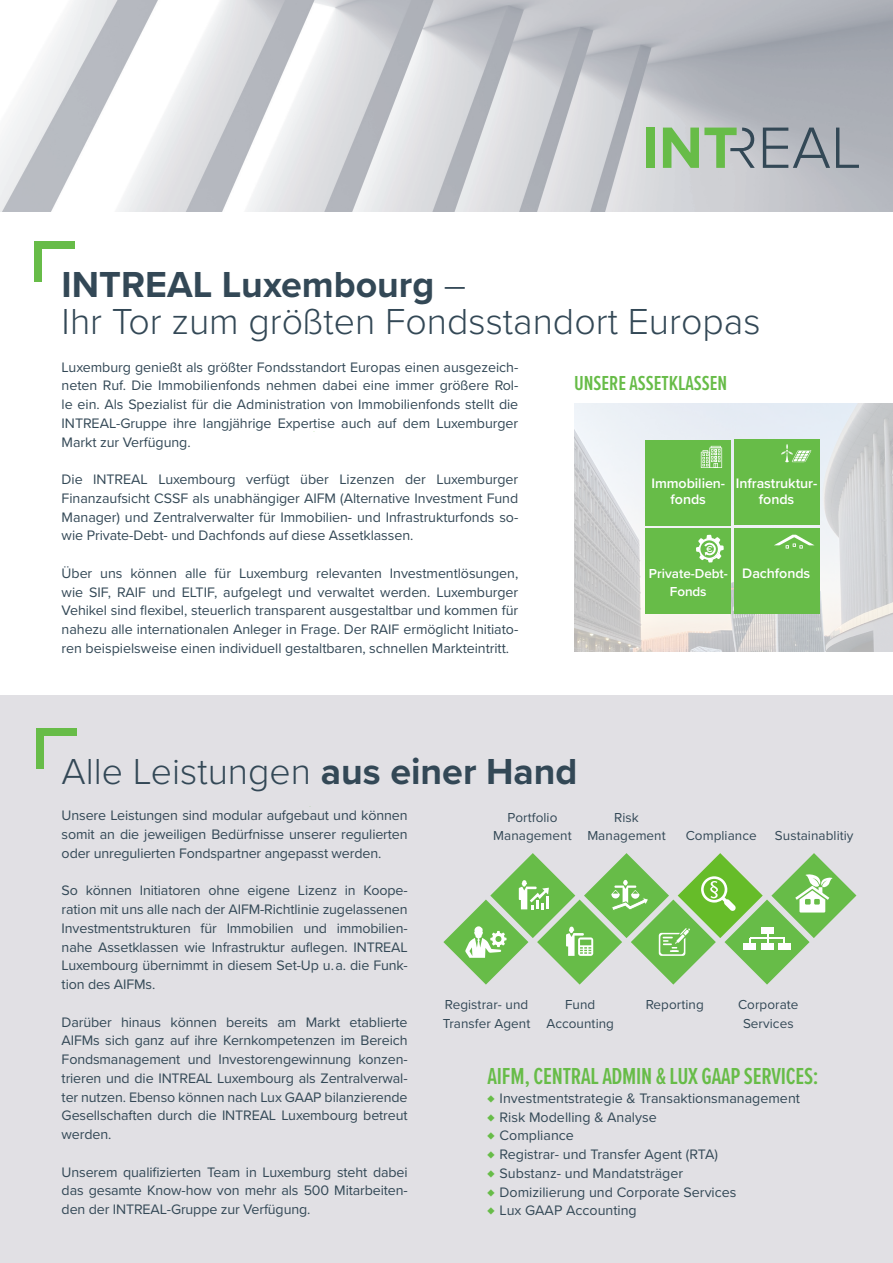
<style>
.page{position:relative;width:893px;height:1263px;background:#fff}
.page>*{position:absolute;margin:0;border:0;box-sizing:border-box;transform-origin:0 0}
.t1{font:300 37.5px/37.5px "Proxima Nova";color:#334856}
.t2{font:600 24px "Proxima Nova Ex Cn";letter-spacing:-.01em;color:#67bc48}
.t3{font:600 21px "Proxima Nova Ex Cn";color:#67bc48}
.B_Copy{font:14.25px/18.8px "Proxima Nova";letter-spacing:-.005em;color:#334856;text-align:justify}
.t4{font:600 14.25px/16.5px "Proxima Nova";letter-spacing:-.005em;color:#fff;text-align:center}
.B_Copy-2{font:13.5px/18.8px "Proxima Nova";letter-spacing:.005em;color:#334856;text-align:center}
.t5{font:600 13.5px "Proxima Nova";letter-spacing:-.01em;color:#fff}
.t6{font:600 9px "Proxima Nova";color:#fff}
.s1{font-weight:700}
.s2{font-weight:700;color:#67bc48}
</style>
<div class="page">
<img style="left:574px;top:404px;width:319px;height:248px">
<div style="left:34px;top:241px;width:8px;height:40px;background:#67bc48"></div>
<div style="left:34px;top:241px;width:40px;height:8px;background:#67bc48"></div>
<img style="left:0;top:0;width:893px;height:212px">
<div style="left:646px;top:128px;width:9px;height:40px;background:#67bc48"></div>
<svg style="left:763px;top:128px;width:67px;height:40px;background:#959ca5"></svg>
<svg style="left:836px;top:128px;width:23px;height:40px"></svg>
<svg style="left:663px;top:128px;width:92px;height:40px;background:#9bbe93"></svg>
<div style="left:0;top:695px;width:893px;height:568px;background:#e1e0e4"></div>
<div style="left:36px;top:729px;width:8px;height:40px;background:#67bc48"></div>
<div style="left:36px;top:729px;width:40px;height:7px;background:#67bc48"></div>
<svg style="left:443px;top:853px;width:413px;height:131px"></svg>
<svg style="left:646px;top:440px;width:173px;height:174px;background:#6fbf52"></svg>
<p class="t1" style="left:62px;top:263px;width:700px"><span class="s1">INTREAL Luxembourg</span> –<br>Ihr Tor zum größten Fondsstandort Europas</p>
<p class="B_Copy" style="left:62px;top:357px;width:458px">Luxemburg genießt als größter Fondsstandort Europas einen ausgezeich&shy;neten Ruf. Die Immobilienfonds nehmen dabei eine immer größere Rol&shy;le ein. Als Spezialist für die Administration von Immobilienfonds stellt die INTREAL-Gruppe ihre langjährige Expertise auch auf dem Luxemburger Markt zur Verfügung.</p>
<p class="B_Copy" style="left:62px;top:469px;width:458px">Die INTREAL Luxembourg verfügt über Lizenzen der Luxemburger Finanzaufsicht CSSF als unabhängiger AIFM (Alternative Investment Fund Manager) und Zentralverwalter für Immobilien- und Infrastrukturfonds so&shy;wie Private-Debt- und Dachfonds auf diese Assetklassen.</p>
<p class="B_Copy" style="left:62px;top:563px;width:458px">Über uns können alle für Luxemburg relevanten Investmentlösungen, wie SIF, RAIF und ELTIF, aufgelegt und verwaltet werden. Luxemburger Vehikel sind flexibel, steuerlich transparent ausgestaltbar und kommen für nahezu alle internationalen Anleger in Frage. Der RAIF ermöglicht Initiato&shy;ren beispielsweise einen individuell gestaltbaren, schnellen Markteintritt.</p>
<p class="t3" style="left:574px;top:368px;width:155px">UNSERE ASSETKLASSEN</p>
<p class="t4" style="left:651px;top:474px;width:75px">Immobilien&shy;fonds</p>
<p class="t4" style="left:736px;top:474px;width:83px">Infrastruktur&shy;fonds</p>
<p class="t6" style="left:707px;top:542px;width:8px">€</p>
<p class="t5" style="left:649px;top:563px;width:80px">Private-Debt-</p>
<p class="t5" style="left:670px;top:581px;width:38px">Fonds</p>
<p class="t4" style="left:742px;top:565px;width:70px">Dachfonds</p>
<p class="t1" style="left:62px;top:751px;width:517px">Alle Leistungen <span class="s1">aus einer Hand</span></p>
<p class="B_Copy" style="left:62px;top:805px;width:347px">Unsere Leistungen sind modular aufgebaut und können somit an die jeweiligen Bedürfnisse unserer regulierten oder unregulierten Fondspartner angepasst werden.</p>
<p class="B_Copy" style="left:62px;top:880px;width:347px">So können Initiatoren ohne eigene Lizenz in Koope&shy;ration mit uns alle nach der AIFM-Richtlinie zugelassenen Investmentstrukturen für Immobilien und immobilien&shy;nahe Assetklassen wie Infrastruktur auflegen. INTREAL Luxembourg übernimmt in diesem Set-Up u. a. die Funk&shy;tion des AIFMs.</p>
<p class="B_Copy" style="left:62px;top:1012px;width:347px">Darüber hinaus können bereits am Markt etablierte AIFMs sich ganz auf ihre Kernkompetenzen im Bereich Fondsmanagement und Investorengewinnung konzen&shy;trieren und die INTREAL Luxembourg als Zentralverwal&shy;ter nutzen. Ebenso können nach Lux GAAP bilanzierende Gesellschaften durch die INTREAL Luxembourg betreut werden.</p>
<p class="B_Copy" style="left:62px;top:1162px;width:347px">Unserem qualifizierten Team in Luxemburg steht dabei das gesamte Know-how von mehr als 500 Mitarbeiten&shy;den der INTREAL-Gruppe zur Verfügung.</p>
<p class="B_Copy-2" style="left:493px;top:807px;width:80px">Portfolio<br>Management</p>
<p class="B_Copy-2" style="left:587px;top:807px;width:80px">Risk<br>Management</p>
<p class="B_Copy-2" style="left:686px;top:826px;width:73px">Compliance</p>
<p class="B_Copy-2" style="left:775px;top:826px;width:80px">Sustainablitiy</p>
<p class="B_Copy-2" style="left:738px;top:995px;width:62px">Corporate<br>Services</p>
<p class="B_Copy-2" style="left:443px;top:995px;width:89px;text-align:left">Registrar- und<br>Transfer Agent</p>
<p class="t2" style="left:488px;top:1059px;width:333px">AIFM, CENTRAL ADMIN &amp; LUX GAAP SERVICES:</p>
<p class="B_Copy" style="left:488px;top:1088px;width:314px"><span class="s2">♦</span> Investmentstrategie &amp; Transaktionsmanagement</p>
<p class="B_Copy" style="left:488px;top:1107px;width:171px"><span class="s2">♦</span> Risk Modelling &amp; Analyse</p>
<p class="B_Copy" style="left:488px;top:1126px;width:88px"><span class="s2">♦</span> Compliance</p>
<p class="B_Copy" style="left:488px;top:1144px;width:232px"><span class="s2">♦</span> Registrar- und Transfer Agent (RTA)</p>
<p class="B_Copy" style="left:488px;top:1163px;width:197px"><span class="s2">♦</span> Substanz- und Mandatsträger</p>
<p class="B_Copy" style="left:488px;top:1182px;width:250px"><span class="s2">♦</span> Domizilierung und Corporate Services</p>
<p class="B_Copy" style="left:488px;top:1201px;width:151px"><span class="s2">♦</span> Lux GAAP Accounting</p>
<p class="B_Copy-2" style="left:546px;top:995px;width:69px">Fund<br>Accounting</p>
<p class="B_Copy-2" style="left:646px;top:995px;width:60px">Reporting</p>
</div>
